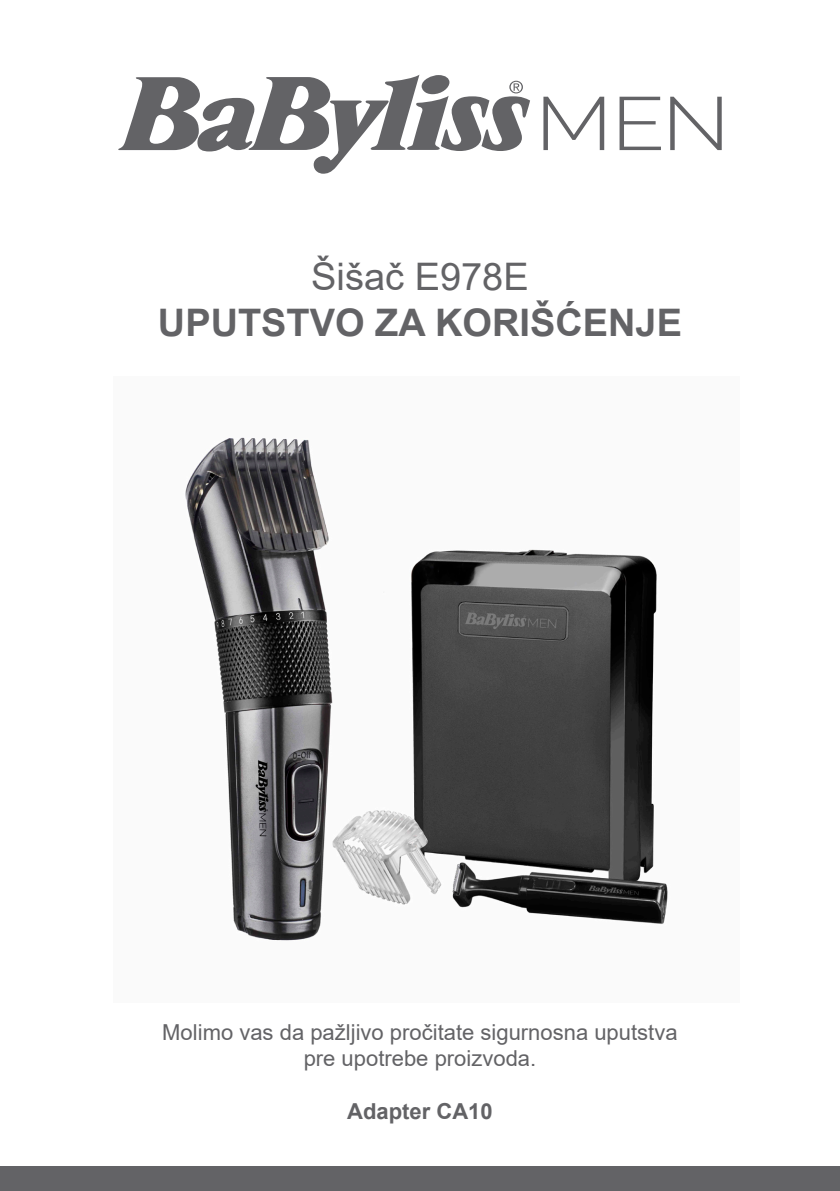
<style>
.page{position:relative;width:840px;height:1191px;background:#fff}
.page>*{position:absolute;margin:0;border:0;box-sizing:border-box;transform-origin:0 0}
.t1{font:700 38px "Arial";color:#636366}
.t2{font:38px "Arial";color:#636366}
.t3{font:22px/26.4px "Arial";color:#636366;text-align:center}
.t4{font:700 22px "Arial";color:#636366}
</style>
<div class="page">
<div style="left:0;top:1166px;width:839px;height:25px;background:#636366"></div>
<svg style="left:118px;top:75px;width:412px;height:99px"></svg>
<svg style="left:543px;top:97px;width:61px;height:53px"></svg>
<svg style="left:619px;top:97px;width:41px;height:53px"></svg>
<svg style="left:670px;top:97px;width:51px;height:53px"></svg>
<img style="left:185px;top:437px;width:483px;height:504px">
<p class="t2" style="left:311px;top:251px;width:219px">Šišač E978E</p>
<p class="t1" style="left:158px;top:296px;width:525px">UPUTSTVO ZA KORIŠĆENJE</p>
<p class="t3" style="left:162px;top:1018px;width:516px">Molimo vas da pažljivo pročitate sigurnosna uputstva pre upotrebe proizvoda.</p>
<p class="t4" style="left:347px;top:1095px;width:147px">Adapter CA10</p>
</div>
